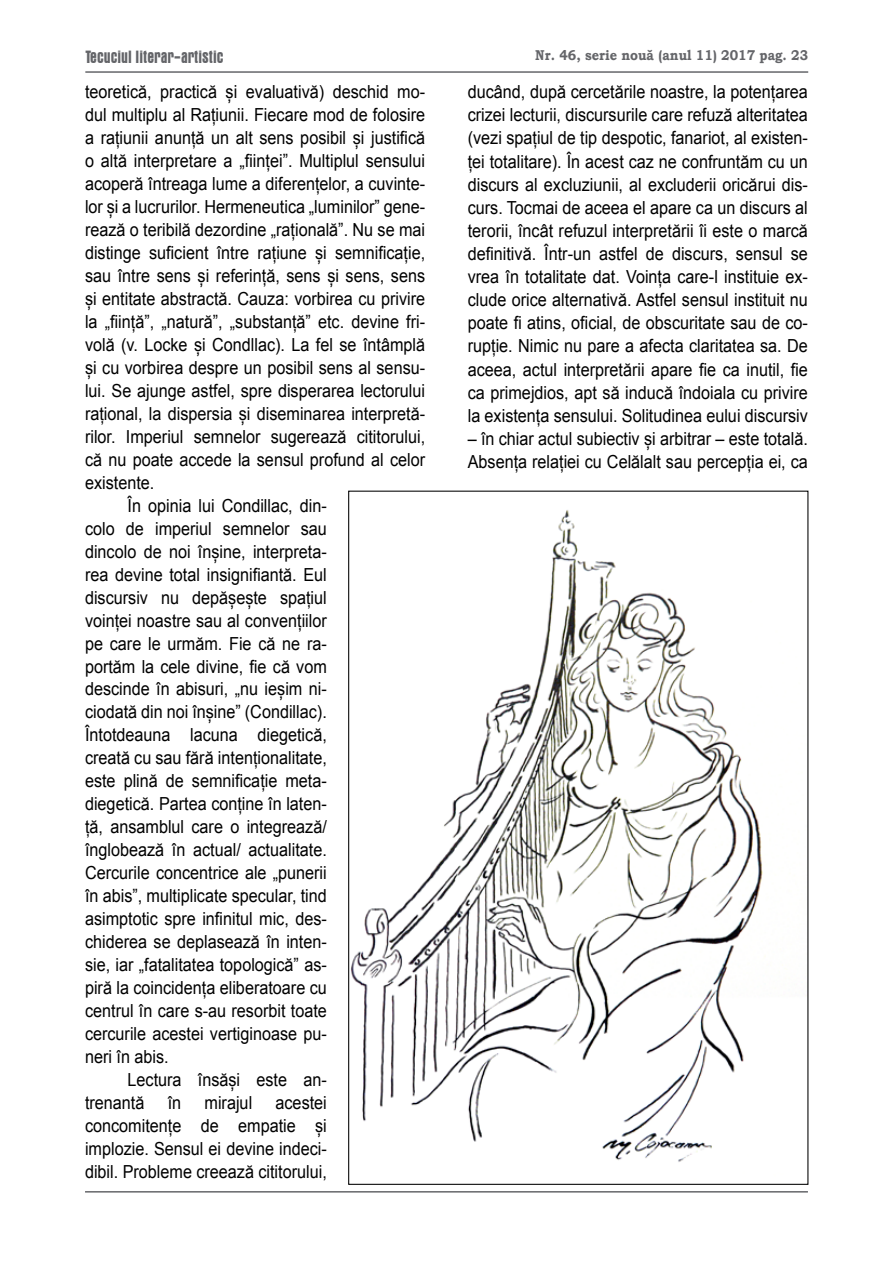
<style>
.page{position:relative;width:893px;height:1263px;background:#fff}
.page>*{position:absolute;margin:0;border:0;box-sizing:border-box;transform-origin:0 0}
.t1{font:18px/23.1px "Arial";color:#000;text-align:justify;scale:.9 1}
.t2{font:700 condensed 18px "Aurora BT";color:#646569;scale:.9 1}
.t3{font:700 14.25px "Bookman Old Style";color:#646569;scale:.9 1}
</style>
<div class="page">
<hr style="left:85px;top:71px;width:723px;height:2px;background:#646569">
<hr style="left:85px;top:1191px;width:723px;height:1px;background:#646569">
<img style="left:351px;top:510px;width:415px;height:652px">
<p class="t2" style="left:85px;top:47px;width:155px">Tecuciul literar-artistic</p>
<p class="t3" style="left:535px;top:45px;width:305px">Nr. 46, serie nouă (anul 11) 2017 pag. 23</p>
<p class="t1" style="left:85px;top:80px;width:379px">teoretică, practică și evaluativă) deschid mo-</p>
<p class="t1" style="left:85px;top:103px;width:379px">dul multiplu al Rațiunii. Fiecare mod de folosire</p>
<p class="t1" style="left:85px;top:126px;width:379px">a rațiunii anunță un alt sens posibil și justifică</p>
<p class="t1" style="left:85px;top:149px;width:379px">o altă interpretare a „ființei”. Multiplul sensului</p>
<p class="t1" style="left:85px;top:172px;width:379px">acoperă întreaga lume a diferențelor, a cuvinte-</p>
<p class="t1" style="left:85px;top:195px;width:379px">lor și a lucrurilor. Hermeneutica „luminilor” gene-</p>
<p class="t1" style="left:85px;top:218px;width:379px">rează o teribilă dezordine „rațională”. Nu se mai</p>
<p class="t1" style="left:85px;top:241px;width:379px">distinge suficient între rațiune și semnificație,</p>
<p class="t1" style="left:85px;top:264px;width:379px">sau între sens și referință, sens și sens, sens</p>
<p class="t1" style="left:85px;top:287px;width:379px">și entitate abstractă. Cauza: vorbirea cu privire</p>
<p class="t1" style="left:85px;top:310px;width:379px">la „ființă”, „natură”, „substanță” etc. devine fri-</p>
<p class="t1" style="left:85px;top:333px;width:379px">volă (v. Locke și Condllac). La fel se întâmplă</p>
<p class="t1" style="left:85px;top:356px;width:379px">și cu vorbirea despre un posibil sens al sensu-</p>
<p class="t1" style="left:85px;top:379px;width:379px">lui. Se ajunge astfel, spre disperarea lectorului</p>
<p class="t1" style="left:85px;top:402px;width:379px">rațional, la dispersia și diseminarea interpretă-</p>
<p class="t1" style="left:85px;top:425px;width:379px">rilor. Imperiul semnelor sugerează cititorului,</p>
<p class="t1" style="left:85px;top:448px;width:379px">că nu poate accede la sensul profund al celor</p>
<p class="t1" style="left:85px;top:471px;width:79px">existente.</p>
<p class="t1" style="left:128px;top:494px;width:223px">În opinia lui Condillac, din-</p>
<p class="t1" style="left:85px;top:517px;width:270px">colo de imperiul semnelor sau</p>
<p class="t1" style="left:85px;top:540px;width:270px">dincolo de noi înșine, interpreta-</p>
<p class="t1" style="left:85px;top:563px;width:270px">rea devine total insignifiantă. Eul</p>
<p class="t1" style="left:85px;top:586px;width:270px">discursiv nu depășește spațiul</p>
<p class="t1" style="left:85px;top:609px;width:270px">voinței noastre sau al convențiilor</p>
<p class="t1" style="left:85px;top:632px;width:270px">pe care le urmăm. Fie că ne ra-</p>
<p class="t1" style="left:85px;top:655px;width:270px">portăm la cele divine, fie că vom</p>
<p class="t1" style="left:85px;top:678px;width:270px">descinde în abisuri, „nu ieșim ni-</p>
<p class="t1" style="left:85px;top:701px;width:270px">ciodată din noi înșine” (Condillac).</p>
<p class="t1" style="left:85px;top:724px;width:270px">Întotdeauna lacuna diegetică,</p>
<p class="t1" style="left:85px;top:747px;width:270px">creată cu sau fără intenționalitate,</p>
<p class="t1" style="left:85px;top:770px;width:270px">este plină de semnificație meta-</p>
<p class="t1" style="left:85px;top:793px;width:270px">diegetică. Partea conține în laten-</p>
<p class="t1" style="left:85px;top:816px;width:270px">ță, ansamblul care o integrează/</p>
<p class="t1" style="left:85px;top:839px;width:270px">înglobează în actual/ actualitate.</p>
<p class="t1" style="left:85px;top:861px;width:270px">Cercurile concentrice ale „punerii</p>
<p class="t1" style="left:85px;top:884px;width:270px">în abis”, multiplicate specular, tind</p>
<p class="t1" style="left:85px;top:907px;width:270px">asimptotic spre infinitul mic, des-</p>
<p class="t1" style="left:85px;top:930px;width:270px">chiderea se deplasează în inten-</p>
<p class="t1" style="left:85px;top:953px;width:270px">sie, iar „fatalitatea topologică” as-</p>
<p class="t1" style="left:85px;top:976px;width:270px">piră la coincidența eliberatoare cu</p>
<p class="t1" style="left:85px;top:999px;width:270px">centrul în care s-au resorbit toate</p>
<p class="t1" style="left:85px;top:1022px;width:270px">cercurile acestei vertiginoase pu-</p>
<p class="t1" style="left:85px;top:1045px;width:95px">neri în abis.</p>
<p class="t1" style="left:128px;top:1068px;width:223px">Lectura însăși este an-</p>
<p class="t1" style="left:85px;top:1091px;width:68px">trenantă</p>
<p class="t1" style="left:168px;top:1091px;width:17px">în</p>
<p class="t1" style="left:205px;top:1091px;width:54px">mirajul</p>
<p class="t1" style="left:468px;top:80px;width:379px">ducând, după cercetările noastre, la potențarea crizei lecturii, discursurile care refuză alteritatea (vezi spațiul de tip despotic, fanariot, al existen&shy;ței totalitare). În acest caz ne confruntăm cu un discurs al excluziunii, al excluderii oricărui dis&shy;curs. Tocmai de aceea el apare ca un discurs al terorii, încât refuzul interpretării îi este o marcă definitivă. Într-un astfel de discurs, sensul se vrea în totalitate dat. Voința care-l instituie ex&shy;clude orice alternativă. Astfel sensul instituit nu poate fi atins, oficial, de obscuritate sau de co&shy;rupție. Nimic nu pare a afecta claritatea sa. De aceea, actul interpretării apare fie ca inutil, fie ca primejdios, apt să inducă îndoiala cu privire la existența sensului. Solitudinea eului discursiv</p>
<p class="t1" style="left:468px;top:427px;width:379px">– în chiar actul subiectiv și arbitrar – este totală.<br>Absența relației cu Celălalt sau percepția ei, ca</p>
<p class="t1" style="left:85px;top:1091px;width:270px;text-indent:190px">acestei concomitențe de empatie și implozie. Sensul ei devine indeci&shy;dibil. Probleme creează cititorului,</p>
</div>
